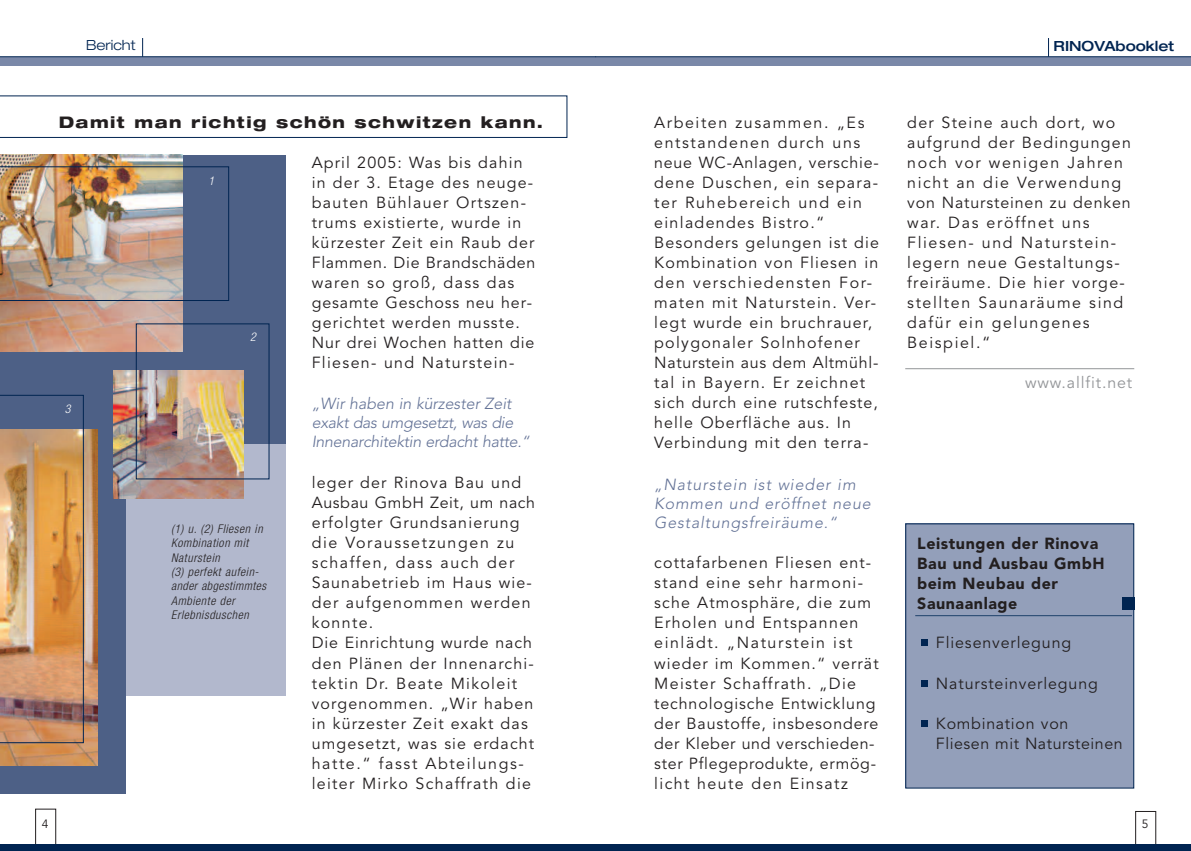
<style>
.page{position:relative;width:1191px;height:851px;background:#fff}
.page>*{position:absolute;margin:0;border:0;box-sizing:border-box;transform-origin:0 0}
.t1{font:16px/20px "Avenir";letter-spacing:.07em;color:#231f20}
.t2{font:16px/20px "Avenir";letter-spacing:.1em;color:#231f20}
.t3{font:italic 300 16px/19.2px "Avenir";color:#637296}
.t4{font:italic 300 16px/19.2px "Avenir";letter-spacing:.05em;color:#637296}
.t5{font:900 16px/20px "Avenir";letter-spacing:.035em;color:#231f20}
.t6{font:16px/20px "Avenir";letter-spacing:.035em;color:#231f20}
.t7{font:800 expanded 16px "Helvetica Neue";letter-spacing:.09em;color:#231f20}
.t8{font:16px "Avenir";letter-spacing:.055em;color:#939598}
.t9{font:500 expanded 14px "Helvetica Neue";color:#002451}
.t10{font:300 expanded 14px "Helvetica Neue";color:#002451}
.t11{font:italic 300 condensed 12px/14.4px "Helvetica Neue";letter-spacing:.05em;color:#231f20}
.t12{font:italic 300 condensed 12px "Helvetica Neue";color:#fff}
.t13{font:12px "Avenir";color:#231f20}
</style>
<div class="page">
<div style="left:0;top:157px;width:286px;height:538px;background:#b2b8cd"></div>
<svg style="left:1135px;top:811px;width:21px;height:33px"></svg>
<svg style="left:35px;top:808px;width:21px;height:36px"></svg>
<svg style="left:1048px;top:38px;width:1px;height:18px"></svg>
<svg style="left:142px;top:38px;width:1px;height:18px"></svg>
<div style="left:0;top:443px;width:125px;height:351px;background:#4d6086"></div>
<div style="left:0;top:155px;width:286px;height:288px;background:#4d6086"></div>
<div style="left:905px;top:524px;width:228px;height:264px;background:#939fba"></div>
<div style="left:905px;top:523px;width:229px;height:265px;border:1px solid #002451"></div>
<svg style="left:0;top:95px;width:567px;height:43px"></svg>
<img style="left:0;top:155px;width:182px;height:196px">
<img style="left:0;top:429px;width:98px;height:336px">
<div style="left:921px;top:719px;width:7px;height:7px;background:#002451"></div>
<div style="left:921px;top:679px;width:7px;height:7px;background:#002451"></div>
<div style="left:921px;top:639px;width:7px;height:7px;background:#002451"></div>
<hr style="left:915px;top:615px;width:217px;height:1px;background:#1e416a">
<hr style="left:905px;top:368px;width:229px;height:1px;background:#939598">
<div style="left:1122px;top:596px;width:12px;height:13px;background:#002451"></div>
<div style="left:595px;top:57px;width:596px;height:8px;background:#7a88a8"></div>
<div style="left:0;top:57px;width:595px;height:8px;background:#7a88a8"></div>
<hr style="left:0;top:56px;width:596px;height:1px;background:#002451">
<hr style="left:595px;top:56px;width:596px;height:1px;background:#002451">
<div style="left:0;top:844px;width:596px;height:6px;background:#002451"></div>
<div style="left:595px;top:844px;width:596px;height:6px;background:#002451"></div>
<img style="left:113px;top:370px;width:131px;height:129px">
<img style="left:0;top:166px;width:229px;height:135px">
<div style="left:136px;top:323px;width:133px;height:156px;border:1px solid #002451"></div>
<img style="left:0;top:395px;width:84px;height:348px">
<p class="t10" style="left:86px;top:40px;width:51px">Bericht</p>
<p class="t9" style="left:1053px;top:41px;width:122px">RINOVAbooklet</p>
<p class="t7" style="left:59px;top:116px;width:486px">Damit man richtig schön schwitzen kann.</p>
<p class="t12" style="left:65px;top:404px;width:7px">3</p>
<p class="t12" style="left:208px;top:177px;width:7px">1</p>
<p class="t12" style="left:250px;top:332px;width:7px">2</p>
<p class="t11" style="left:171px;top:522px;width:96px">(1) u. (2) Fliesen in<br>Kombination mit<br>Naturstein<br>(3) perfekt aufein&shy;ander abgestimmtes<br>Ambiente der<br>Erlebnisduschen</p>
<p class="t1" style="left:312px;top:154px;width:225px">April 2005: Was bis dahin in der 3. Etage des neuge&shy;bauten Bühlauer Ortszen&shy;trums existierte, wurde in kürzester Zeit ein Raub der<br>Flammen. Die Brandschäden waren so groß, dass das gesamte Geschoss neu her&shy;gerichtet werden musste.<br>Nur drei Wochen hatten die<br>Fliesen- und Naturstein-</p>
<p class="t3" style="left:312px;top:395px;width:219px">„Wir haben in kürzester Zeit exakt das umgesetzt, was die<br>Innenarchitektin erdacht hatte.“</p>
<p class="t1" style="left:312px;top:474px;width:225px">leger der Rinova Bau und<br>Ausbau GmbH Zeit, um nach erfolgter Grundsanierung die Voraussetzungen zu schaffen, dass auch der<br>Saunabetrieb im Haus wie&shy;der aufgenommen werden konnte.<br>Die Einrichtung wurde nach den Plänen der Innenarchi&shy;tektin Dr. Beate Mikoleit vorgenommen. „Wir haben in kürzester Zeit exakt das umgesetzt, was sie erdacht hatte.“ fasst Abteilungs&shy;leiter Mirko Schaffrath die</p>
<p class="t1" style="left:654px;top:114px;width:226px">Arbeiten zusammen. „Es entstandenen durch uns neue WC-Anlagen, verschie&shy;dene Duschen, ein separa&shy;ter Ruhebereich und ein einladendes Bistro.“<br>Besonders gelungen ist die<br>Kombination von Fliesen in den verschiedensten For&shy;maten mit Naturstein. Ver&shy;legt wurde ein bruchrauer, polygonaler Solnhofener<br>Naturstein aus dem Altmühl&shy;tal in Bayern. Er zeichnet sich durch eine rutschfeste, helle Oberfläche aus. In<br>Verbindung mit den terra-</p>
<p class="t4" style="left:654px;top:476px;width:218px">„Naturstein ist wieder im<br>Kommen und eröffnet neue<br>Gestaltungsfreiräume.“</p>
<p class="t1" style="left:654px;top:554px;width:226px">cottafarbenen Fliesen ent&shy;stand eine sehr harmoni&shy;sche Atmosphäre, die zum<br>Erholen und Entspannen einlädt. „Naturstein ist wieder im Kommen.“ verrät<br>Meister Schaffrath. „Die technologische Entwicklung der Baustoffe, insbesondere der Kleber und verschieden&shy;ster Pflegeprodukte, ermög&shy;licht heute den Einsatz</p>
<p class="t2" style="left:907px;top:114px;width:225px">der Steine auch dort, wo aufgrund der Bedingungen noch vor wenigen Jahren nicht an die Verwendung von Natursteinen zu denken war. Das eröffnet uns<br>Fliesen- und Naturstein&shy;legern neue Gestaltungs&shy;freiräume. Die hier vorge&shy;stellten Saunaräume sind dafür ein gelungenes<br>Beispiel.“</p>
<p class="t8" style="left:1025px;top:376px;width:109px">www.allfit.net</p>
<p class="t5" style="left:917px;top:534px;width:189px">Leistungen der Rinova<br>Bau und Ausbau GmbH beim Neubau der<br>Saunaanlage</p>
<p class="t1" style="left:936px;top:634px;width:137px">Fliesenverlegung</p>
<p class="t1" style="left:936px;top:674px;width:163px">Natursteinverlegung</p>
<p class="t6" style="left:936px;top:714px;width:188px">Kombination von<br>Fliesen mit Natursteinen</p>
<p class="t13" style="left:42px;top:819px;width:8px">4</p>
<p class="t13" style="left:1141px;top:819px;width:8px">5</p>
</div>
